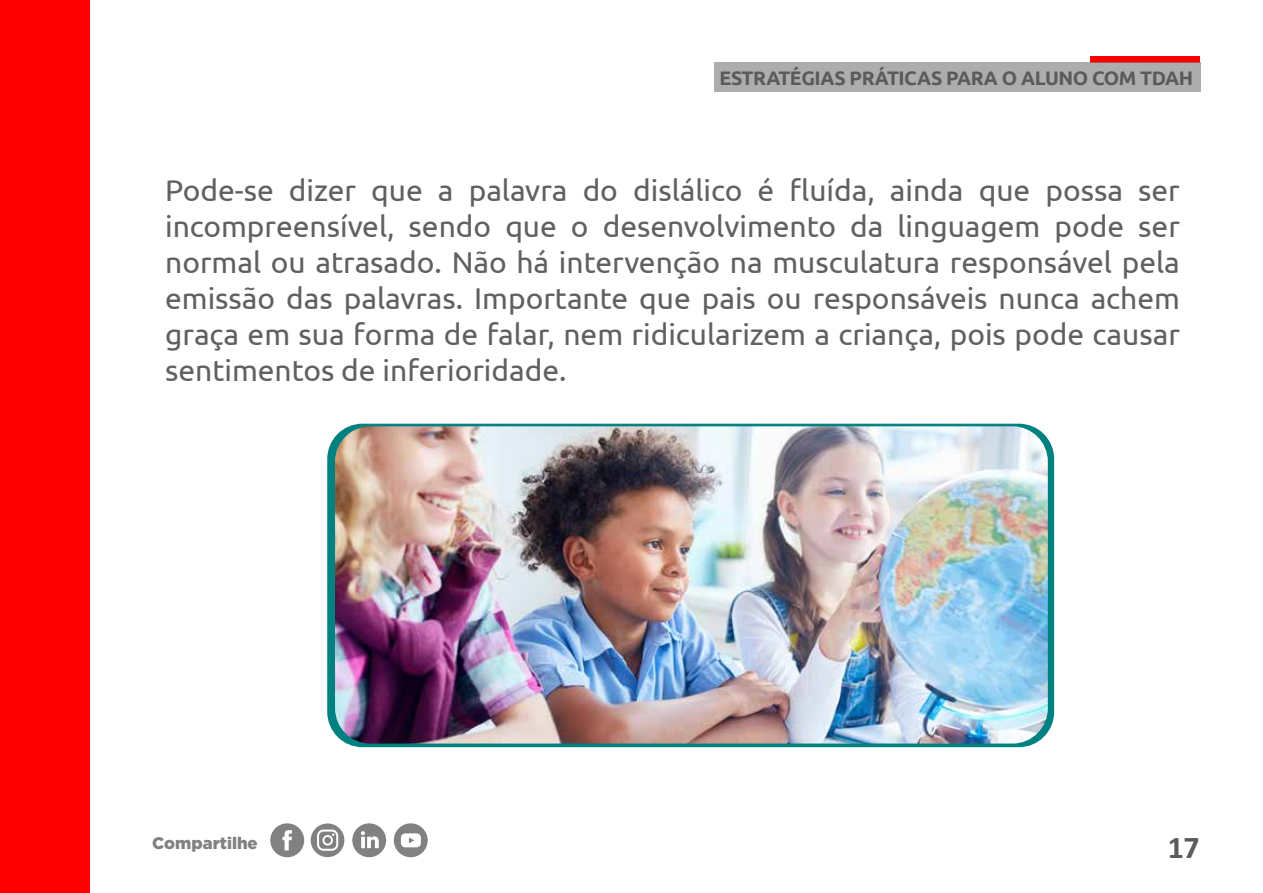
<style>
.page{position:relative;width:1263px;height:893px;background:#fff}
.page>*{position:absolute;margin:0;border:0;box-sizing:border-box;transform-origin:0 0}
.t1{font:700 31.95px "Calibri";color:#5b5b5b}
.t2{font:30px/36px "Ubuntu";color:#606060;text-align:justify}
.t3{font:700 19.5px "Ubuntu";letter-spacing:-.025em;color:#5b5b5b}
.t4{font:900 16.65px "Gotham";color:#818181}
</style>
<div class="page">
<div style="left:327px;top:424px;width:727px;height:323px;background:#008181;border-radius:35px"></div>
<img style="left:335px;top:426px;width:713px;height:318px">
<div style="left:1090px;top:57px;width:109px;height:6px;background:#f00"></div>
<div style="left:0;top:0;width:89px;height:893px;background:#f00"></div>
<div style="left:270px;top:823px;width:34px;height:34px;background:#818181;border-radius:50%"></div>
<svg style="left:282px;top:830px;width:10px;height:20px"></svg>
<div style="left:394px;top:823px;width:34px;height:34px;background:#818181;border-radius:50%"></div>
<svg style="left:401px;top:833px;width:20px;height:14px"></svg>
<svg style="left:311px;top:823px;width:33px;height:34px"></svg>
<div style="left:352px;top:823px;width:34px;height:34px;background:#818181;border-radius:50%"></div>
<svg style="left:361px;top:831px;width:18px;height:17px"></svg>
<div style="left:714px;top:63px;width:486px;height:29px;background:#adadad"></div>
<p class="t3" style="left:720px;top:66px;width:475px">ESTRATÉGIAS PRÁTICAS PARA O ALUNO COM TDAH</p>
<p class="t2" style="left:165px;top:171px;width:1016px">Pode-se dizer que a palavra do dislálico é fluída, ainda que possa ser incompreensível, sendo que o desenvolvimento da linguagem pode ser normal ou atrasado. Não há intervenção na musculatura responsável pela emissão das palavras. Importante que pais ou responsáveis nunca achem graça em sua forma de falar, nem ridicularizem a criança, pois pode causar sentimentos de inferioridade.</p>
<p class="t4" style="left:152px;top:833px;width:107px">Compartilhe</p>
<p class="t1" style="left:1168px;top:824px;width:33px">17</p>
</div>
